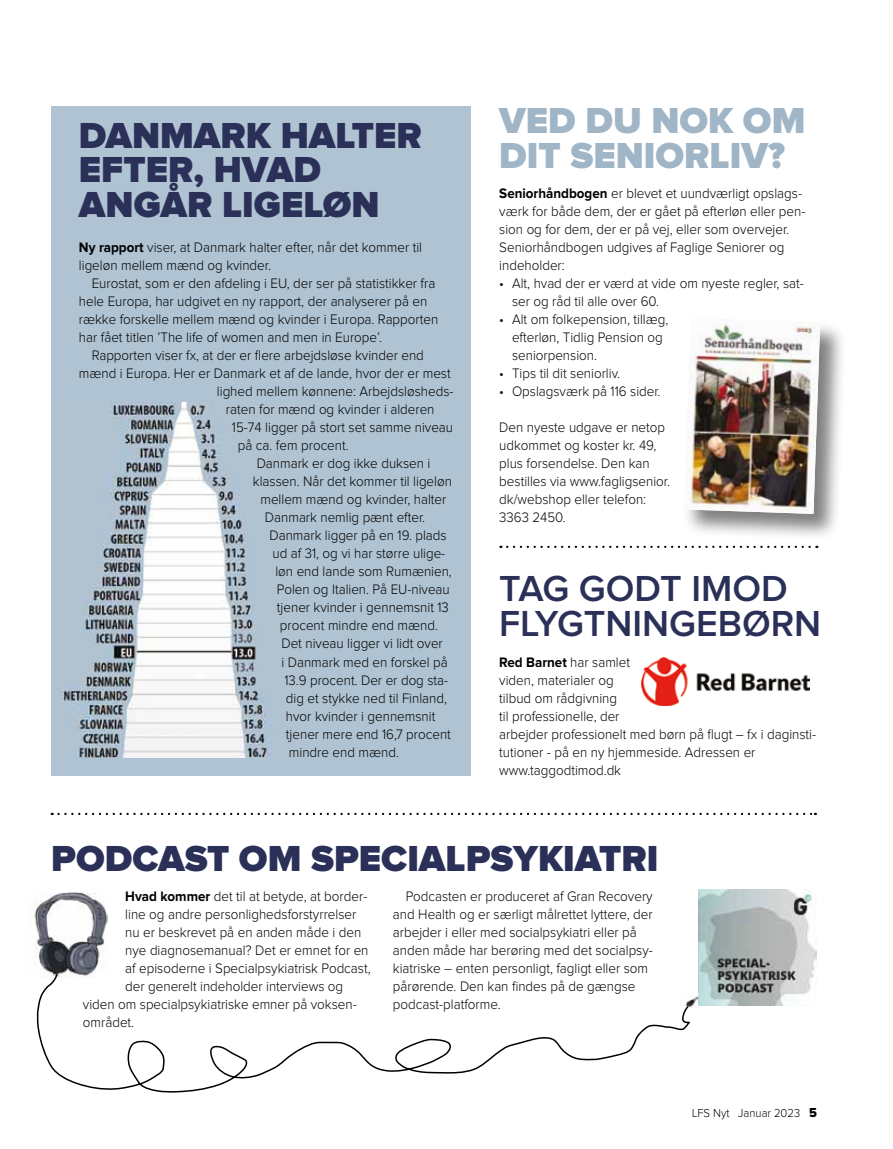
<style>
.page{position:relative;width:893px;height:1149px;background:#fff}
.page>*{position:absolute;margin:0;border:0;box-sizing:border-box;transform-origin:0 0}
.t1{font:900 37.5px/34.5px "Proxima Nova";color:#2a3058}
.t2{font:600 37.5px/34.5px "Proxima Nova";color:#2a3058}
.t3{font:900 37.5px/34.5px "Proxima Nova";color:#a0b5c6}
.t4{font:300 14.25px/18px "Proxima Nova";color:#000;scale:.94 1}
.t5{font:300 12px "Proxima Nova";color:#000;scale:.94 1}
.s1{font-weight:700}
.s2{font-family:"Proxima Nova Extrabld";font-weight:400;font-size:13.5px}
</style>
<div class="page">
<div style="left:51px;top:106px;width:419px;height:669px;background:#afc3d2"></div>
<img style="left:63px;top:402px;width:210px;height:355px">
<img style="left:34px;top:892px;width:74px;height:80px">
<img style="left:699px;top:889px;width:117px;height:116px">
<svg style="left:36px;top:972px;width:654px;height:121px"></svg>
<img style="left:680px;top:991px;width:19px;height:18px">
<svg style="left:52px;top:812px;width:764px;height:2px"></svg>
<div style="left:682px;top:317px;width:165px;height:223px;background:#000;opacity:.5"></div>
<img style="left:684px;top:318px;width:136px;height:195px">
<svg style="left:507px;top:545px;width:310px;height:3px"></svg>
<img style="left:642px;top:657px;width:167px;height:48px">
<h1 class="t1" style="left:79px;top:120px;width:344px">DANMARK HALTER<br>EFTER, HVAD<br>ANGÅR LIGELØN</h1>
<p class="t4" style="left:79px;top:239px;width:367px"><span class="s1">Ny rapport</span> viser, at Danmark halter efter, når det kommer til ligeløn mellem mænd og kvinder.</p>
<p class="t4" style="left:79px;top:275px;width:384px;text-indent:13px">Eurostat, som er den afdeling i EU, der ser på statistikker fra hele Europa, har udgivet en ny rapport, der analyserer på en række forskelle mellem mænd og kvinder i Europa. Rapporten har fået titlen ’The life of women and men in Europe’.</p>
<p class="t4" style="left:92px;top:347px;width:355px">Rapporten viser fx, at der er flere arbejdsløse kvinder end</p>
<p class="t4" style="left:79px;top:365px;width:397px">mænd i Europa. Her er Danmark et af de lande, hvor der er mest</p>
<p class="t4" style="left:217px;top:383px;width:253px">lighed mellem kønnene: Arbejdsløsheds-</p>
<p class="t4" style="left:226px;top:401px;width:223px">raten for mænd og kvinder i alderen</p>
<p class="t4" style="left:232px;top:419px;width:237px">15-74 ligger på stort set samme niveau</p>
<p class="t4" style="left:238px;top:437px;width:119px">på ca. fem procent.</p>
<p class="t4" style="left:257px;top:455px;width:186px">Danmark er dog ikke duksen i</p>
<p class="t4" style="left:253px;top:473px;width:213px">klassen. Når det kommer til ligeløn</p>
<p class="t4" style="left:260px;top:491px;width:199px">mellem mænd og kvinder, halter</p>
<p class="t4" style="left:265px;top:509px;width:172px">Danmark nemlig pænt efter.</p>
<p class="t4" style="left:269px;top:527px;width:190px">Danmark ligger på en 19. plads</p>
<p class="t4" style="left:272px;top:545px;width:185px">ud af 31, og vi har større ulige-</p>
<p class="t4" style="left:275px;top:563px;width:189px">løn end lande som Rumænien,</p>
<p class="t4" style="left:277px;top:581px;width:185px">Polen og Italien. På EU-niveau</p>
<p class="t4" style="left:277px;top:599px;width:184px">tjener kvinder i gennemsnit 13</p>
<p class="t4" style="left:280px;top:617px;width:170px">procent mindre end mænd.</p>
<p class="t4" style="left:281px;top:635px;width:173px">Det niveau ligger vi lidt over</p>
<p class="t4" style="left:281px;top:653px;width:178px">i Danmark med en forskel på</p>
<p class="t4" style="left:284px;top:671px;width:176px">13.9 procent. Der er dog sta-</p>
<p class="t4" style="left:286px;top:689px;width:173px">dig et stykke ned til Finland,</p>
<p class="t4" style="left:286px;top:707px;width:160px">hvor kvinder i gennemsnit</p>
<p class="t4" style="left:286px;top:725px;width:177px">tjener mere end 16,7 procent</p>
<p class="t4" style="left:289px;top:743px;width:118px">mindre end mænd.</p>
<h1 class="t3" style="left:499px;top:105px;width:308px">VED DU NOK OM<br>DIT SENIORLIV?</h1>
<p class="t4" style="left:499px;top:185px;width:327px"><span class="s1">Seniorhåndbogen</span> er blevet et uundværligt opslags&shy;værk for både dem, der er gået på efterløn eller pen&shy;sion og for dem, der er på vej, eller som overvejer.<br>Seniorhåndbogen udgives af Faglige Seniorer og indeholder:</p>
<p class="t4" style="left:512px;top:275px;width:312px;text-indent:-13px">• Alt, hvad der er værd at vide om nyeste regler, sat&shy;ser og råd til alle over 60.</p>
<p class="t4" style="left:512px;top:311px;width:168px;text-indent:-13px">• Alt om folkepension, tillæg, efterløn, Tidlig Pension og seniorpension.</p>
<p class="t4" style="left:499px;top:365px;width:130px">• Tips til dit seniorliv.</p>
<p class="t4" style="left:499px;top:383px;width:173px">• Opslagsværk på 116 sider.</p>
<p class="t4" style="left:499px;top:419px;width:183px">Den nyeste udgave er netop udkommet og koster kr. 49, plus forsendelse. Den kan bestilles via www.fagligsenior. dk/webshop eller telefon:<br>3363 2450.</p>
<h1 class="t2" style="left:499px;top:573px;width:323px">TAG GODT IMOD<br>FLYGTNINGEBØRN</h1>
<p class="t4" style="left:499px;top:653px;width:339px"><span class="s1">Red Barnet</span> har samlet<br>viden, materialer og<br>tilbud om rådgivning<br>til professionelle, der<br>arbejder professionelt med børn på flugt – fx i daginsti&shy;tutioner - på en ny hjemmeside. Adressen er www.taggodtimod.dk</p>
<h1 class="t1" style="left:51px;top:843px;width:609px">PODCAST OM SPECIALPSYKIATRI</h1>
<p class="t4" style="left:125px;top:887px;width:259px"><span class="s1">Hvad kommer</span> det til at betyde, at border-</p>
<p class="t4" style="left:125px;top:905px;width:247px">line og andre personlighedsforstyrrelser</p>
<p class="t4" style="left:125px;top:923px;width:253px">nu er beskrevet på en anden måde i den</p>
<p class="t4" style="left:125px;top:941px;width:260px">nye diagnosemanual? Det er emnet for en</p>
<p class="t4" style="left:125px;top:959px;width:263px">af episoderne i Specialpsykiatrisk Podcast,</p>
<p class="t4" style="left:125px;top:977px;width:233px">der generelt indeholder interviews og</p>
<p class="t4" style="left:83px;top:995px;width:293px">viden om specialpsykiatriske emner på voksen-</p>
<p class="t4" style="left:83px;top:1013px;width:56px">området.</p>
<p class="t4" style="left:393px;top:887px;width:278px;text-indent:13px">Podcasten er produceret af Gran Recovery and Health og er særligt målrettet lyttere, der arbejder i eller med socialpsykiatri eller på anden måde har berøring med det socialpsy&shy;kiatriske – enten personligt, fagligt eller som pårørende. Den kan findes på de gængse podcast-platforme.</p>
<p class="t5" style="left:692px;top:1107px;width:134px">LFS Nyt Januar 2023 <span class="s2">5</span></p>
</div>
